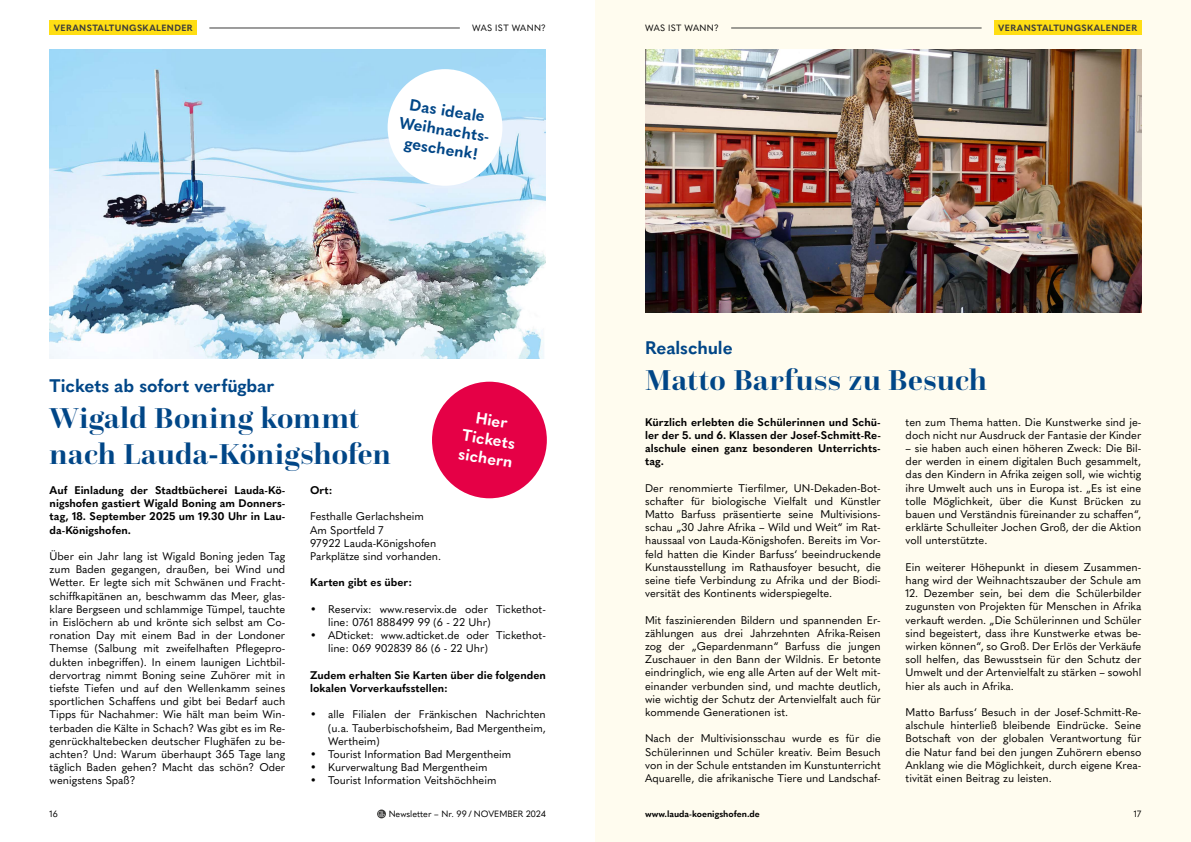
<style>
.page{position:relative;width:1191px;height:842px;background:#fff}
.page>*{position:absolute;margin:0;border:0;box-sizing:border-box;transform-origin:0 0}
.t1{font:700 30px/36px "Questa Grande";letter-spacing:.015em;color:#004687}
.t2{font:700 18px "Quasimoda";letter-spacing:-.005em;color:#004687}
.t3{font:700 16px/19.2px "Quasimoda";color:#004687;text-align:center}
.t4{font:700 16px/19.2px "Quasimoda";color:#fff;text-align:center}
.t5{font:11px/13.2px "Quasimoda";color:#000;text-align:justify}
.t6{font:700 11px/13.2px "Quasimoda";color:#000;text-align:justify}
.t7{font:700 9px "Quasimoda";letter-spacing:.04em;color:#3c3c3b}
.t8{font:9px "Quasimoda";color:#000}
.t9{font:700 9px "Quasimoda";color:#000}
.t10{font:9px "Quasimoda";letter-spacing:.04em;color:#000}
</style>
<div class="page">
<div style="left:595px;top:0;width:596px;height:842px;background:#fffcef"></div>
<img style="left:50px;top:50px;width:496px;height:308px">
<div style="left:387px;top:69px;width:115px;height:117px;background:#fff;border-radius:50%"></div>
<img style="left:645px;top:50px;width:496px;height:263px">
<div style="left:432px;top:382px;width:115px;height:116px;background:#e50046;border-radius:50%"></div>
<div style="left:994px;top:21px;width:147px;height:14px;background:#ffde14"></div>
<div style="left:50px;top:21px;width:147px;height:14px;background:#ffde14"></div>
<hr style="left:209px;top:28px;width:251px;height:1px;background:#3c3c3b">
<hr style="left:731px;top:28px;width:250px;height:1px;background:#3c3c3b">
<svg style="left:377px;top:809px;width:9px;height:9px"></svg>
<svg style="left:378px;top:811px;width:6px;height:5px"></svg>
<p class="t7" style="left:54px;top:21px;width:140px">VERANSTALTUNGSKALENDER</p>
<p class="t10" style="left:472px;top:21px;width:75px">WAS IST WANN?</p>
<p class="t10" style="left:645px;top:21px;width:75px">WAS IST WANN?</p>
<p class="t7" style="left:998px;top:21px;width:140px">VERANSTALTUNGSKALENDER</p>
<h3 class="t3" style="left:404px;top:93px;width:96px;rotate:9deg">Das ideale<br>Weihnachts&shy;geschenk!</h3>
<h2 class="t2" style="left:50px;top:371px;width:226px">Tickets ab sofort verfügbar</h2>
<h1 class="t1" style="left:50px;top:400px;width:342px">Wigald Boning kommt nach Lauda-Königshofen</h1>
<p class="t6" style="left:50px;top:483px;width:237px">Auf Einladung der Stadtbücherei Lauda-Kö&shy;nigshofen gastiert Wigald Boning am Donners&shy;tag, 18. September 2025 um 19.30 Uhr in Lau&shy;da-Königshofen.</p>
<p class="t5" style="left:50px;top:549px;width:237px">Über ein Jahr lang ist Wigald Boning jeden Tag zum Baden gegangen, draußen, bei Wind und Wetter. Er legte sich mit Schwänen und Fracht&shy;schiffkapitänen an, beschwamm das Meer, glas&shy;klare Bergseen und schlammige Tümpel, tauchte in Eislöchern ab und krönte sich selbst am Co&shy;ronation Day mit einem Bad in der Londoner Themse (Salbung mit zweifelhaften Pflegepro&shy;dukten inbegriffen). In einem launigen Lichtbil&shy;dervortrag nimmt Boning seine Zuhörer mit in tiefste Tiefen und auf den Wellenkamm seines sportlichen Schaffens und gibt bei Bedarf auch Tipps für Nachahmer: Wie hält man beim Win&shy;terbaden die Kälte in Schach? Was gibt es im Re&shy;genrückhaltebecken deutscher Flughäfen zu be&shy;achten? Und: Warum überhaupt 365 Tage lang täglich Baden gehen? Macht das schön? Oder wenigstens Spaß?</p>
<h3 class="t4" style="left:466px;top:405px;width:56px;rotate:9deg">Hier<br>Tickets sichern</h3>
<p class="t6" style="left:310px;top:483px;width:24px">Ort:</p>
<p class="t5" style="left:310px;top:509px;width:132px;text-align:left">Festhalle Gerlachsheim<br>Am Sportfeld 7<br>97922 Lauda-Königshofen<br>Parkplätze sind vorhanden.</p>
<p class="t6" style="left:310px;top:575px;width:104px">Karten gibt es über:</p>
<p class="t5" style="left:328px;top:601px;width:219px;text-indent:-18px">• Reservix: www.reservix.de oder Tickethot&shy;line: 0761 888499 99 (6 - 22 Uhr)</p>
<p class="t5" style="left:328px;top:628px;width:219px;text-indent:-18px">• ADticket: www.adticket.de oder Tickethot&shy;line: 069 902839 86 (6 - 22 Uhr)</p>
<p class="t6" style="left:310px;top:667px;width:237px">Zudem erhalten Sie Karten über die folgenden lokalen Vorverkaufsstellen:</p>
<p class="t5" style="left:328px;top:707px;width:219px;text-indent:-18px">• alle Filialen der Fränkischen Nachrichten (u.a. Tauberbischofsheim, Bad Mergentheim, Wertheim)</p>
<p class="t5" style="left:310px;top:747px;width:203px">• Tourist Information Bad Mergentheim</p>
<p class="t5" style="left:310px;top:760px;width:179px">• Kurverwaltung Bad Mergentheim</p>
<p class="t5" style="left:310px;top:773px;width:188px">• Tourist Information Veitshöchheim</p>
<h2 class="t2" style="left:645px;top:334px;width:89px">Realschule</h2>
<h1 class="t1" style="left:645px;top:362px;width:343px">Matto Barfuss zu Besuch</h1>
<p class="t6" style="left:645px;top:414px;width:237px">Kürzlich erlebten die Schülerinnen und Schü&shy;ler der 5. und 6. Klassen der Josef-Schmitt-Re&shy;alschule einen ganz besonderen Unterrichts&shy;tag.</p>
<p class="t5" style="left:645px;top:480px;width:237px">Der renommierte Tierfilmer, UN-Dekaden-Bot&shy;schafter für biologische Vielfalt und Künstler Matto Barfuss präsentierte seine Multivisions&shy;schau „30 Jahre Afrika – Wild und Weit“ im Rat&shy;haussaal von Lauda-Königshofen. Bereits im Vor&shy;feld hatten die Kinder Barfuss‘ beeindruckende Kunstausstellung im Rathausfoyer besucht, die seine tiefe Verbindung zu Afrika und der Biodi&shy;versität des Kontinents widerspiegelte.</p>
<p class="t5" style="left:645px;top:612px;width:237px">Mit faszinierenden Bildern und spannenden Er&shy;zählungen aus drei Jahrzehnten Afrika-Reisen zog der „Gepardenmann“ Barfuss die jungen Zuschauer in den Bann der Wildnis. Er betonte eindringlich, wie eng alle Arten auf der Welt mit&shy;einander verbunden sind, und machte deutlich, wie wichtig der Schutz der Artenvielfalt auch für kommende Generationen ist.</p>
<p class="t5" style="left:645px;top:731px;width:237px">Nach der Multivisionsschau wurde es für die Schülerinnen und Schüler kreativ. Beim Besuch von in der Schule entstanden im Kunstunterricht Aquarelle, die afrikanische Tiere und Landschaf-</p>
<p class="t5" style="left:905px;top:414px;width:237px">ten zum Thema hatten. Die Kunstwerke sind je&shy;doch nicht nur Ausdruck der Fantasie der Kinder</p>
<p class="t5" style="left:905px;top:441px;width:237px">– sie haben auch einen höheren Zweck: Die Bil&shy;der werden in einem digitalen Buch gesammelt, das den Kindern in Afrika zeigen soll, wie wichtig ihre Umwelt auch uns in Europa ist. „Es ist eine tolle Möglichkeit, über die Kunst Brücken zu bauen und Verständnis füreinander zu schaffen“, erklärte Schulleiter Jochen Groß, der die Aktion voll unterstützte.</p>
<p class="t5" style="left:905px;top:560px;width:237px">Ein weiterer Höhepunkt in diesem Zusammen&shy;hang wird der Weihnachtszauber der Schule am</p>
<p class="t5" style="left:905px;top:586px;width:237px">12. Dezember sein, bei dem die Schülerbilder zugunsten von Projekten für Menschen in Afrika verkauft werden. „Die Schülerinnen und Schüler sind begeistert, dass ihre Kunstwerke etwas be&shy;wirken können“, so Groß. Der Erlös der Verkäufe soll helfen, das Bewusstsein für den Schutz der Umwelt und der Artenvielfalt zu stärken – sowohl hier als auch in Afrika.</p>
<p class="t5" style="left:905px;top:705px;width:237px">Matto Barfuss‘ Besuch in der Josef-Schmitt-Re&shy;alschule hinterließ bleibende Eindrücke. Seine Botschaft von der globalen Verantwortung für die Natur fand bei den jungen Zuhörern ebenso Anklang wie die Möglichkeit, durch eigene Krea&shy;tivität einen Beitrag zu leisten.</p>
<p class="t9" style="left:645px;top:807px;width:116px">www.lauda-koenigshofen.de</p>
<p class="t8" style="left:50px;top:807px;width:10px">16</p>
<p class="t8" style="left:389px;top:807px;width:159px">Newsletter – Nr. 99 / NOVEMBER 2024</p>
<p class="t8" style="left:1133px;top:807px;width:9px">17</p>
</div>
